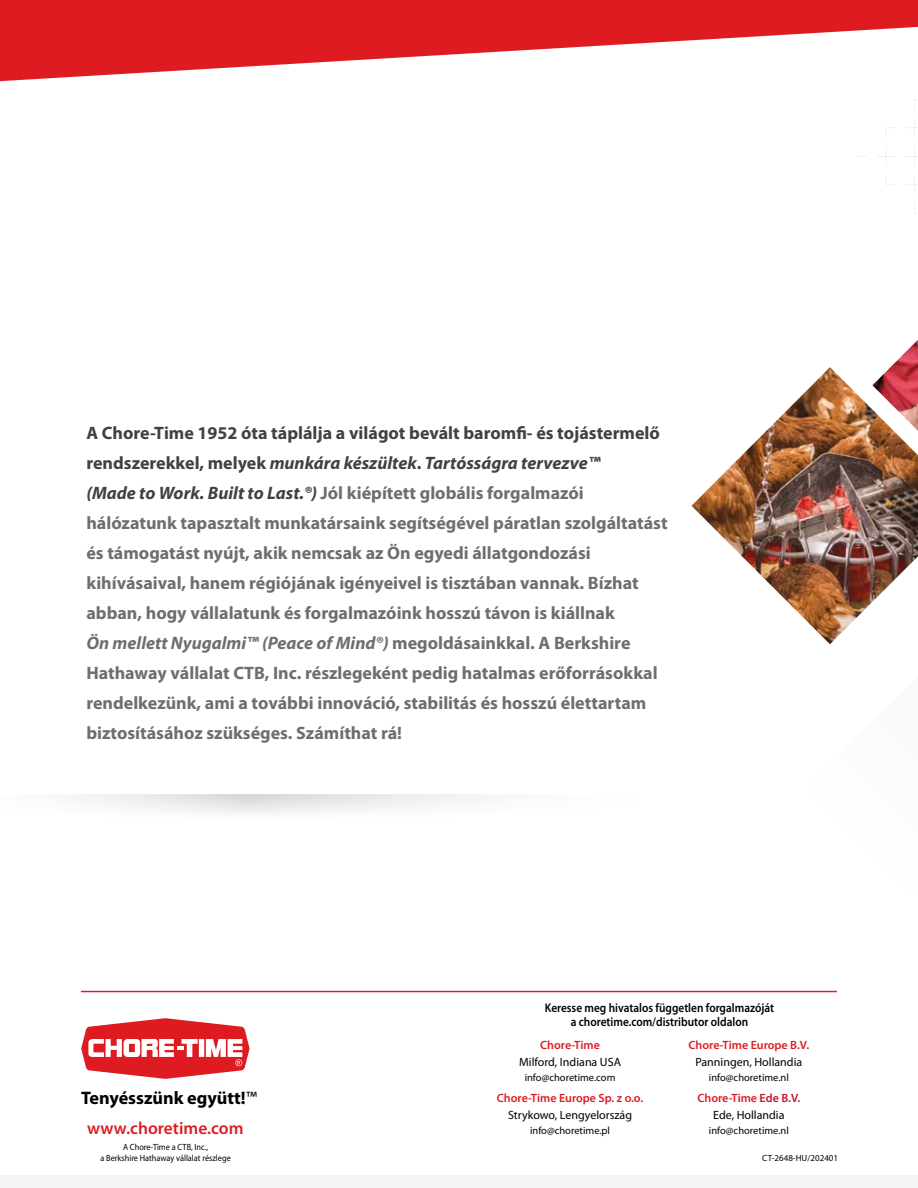
<style>
.page{position:relative;width:918px;height:1188px;background:#fff}
.page>*{position:absolute;margin:0;border:0;box-sizing:border-box;transform-origin:0 0}
.t1{font:700 18.15px "Myriad Pro";color:#000}
.t2{font:700 18px/30px "Myriad Pro";color:#6d6e71}
.t3{font:600 17.4px "Myriad Pro";color:#df1b22}
.t4{font:600 12.6px/13.5px "Myriad Pro";color:#000;text-align:center;scale:.9 1}
.t5{font:12px/16.5px "Myriad Pro";color:#000;text-align:center}
.t6{font:600 12px "Myriad Pro";color:#df1b22}
.t7{font:10.5px "Myriad Pro";color:#000}
.t8{font:9px/10.8px "Myriad Pro";color:#000;text-align:center;scale:.92 1}
.t9{font:9px "Myriad Pro";color:#000}
.s1{color:#414042}
.s2{font-style:italic;color:#414042}
.s3{font-style:italic}
.s4{font-weight:400}
.s5{font-weight:600;color:#df1b22}
.s6{font-weight:600;color:#ce0e2d}
</style>
<div class="page">
<div style="left:0;top:1175px;width:918px;height:13px;background:#f4f4f4"></div>
<svg style="left:77px;top:795px;width:405px;height:18px;fill:#f1f1f1"></svg>
<hr style="left:81px;top:991px;width:756px;height:1px;background:#df1b22">
<svg style="left:0;top:0;width:858px;height:81px;fill:#df1b22"></svg>
<svg style="left:81px;top:1018px;width:169px;height:61px"></svg>
<img style="left:691px;top:367px;width:227px;height:238px">
<svg style="left:858px;top:0;width:60px;height:498px"></svg>
<svg style="left:791px;top:600px;width:127px;height:393px"></svg>
<img style="left:872px;top:340px;width:46px;height:91px">
<p class="t2" style="left:86px;top:417px;width:583px"><span class="s1">A Chore-Time 1952 óta táplálja a világot bevált baromfi- és tojástermelő rendszerekkel, melyek</span> <span class="s2">munkára készültek</span><span class="s1">.</span> <span class="s2">Tartósságra tervezve™<br>(Made to Work. Built to Last.®)</span> Jól kiépített globális forgalmazói hálózatunk tapasztalt munkatársaink segítségével páratlan szolgáltatást és támogatást nyújt, akik nemcsak az Ön egyedi állatgondozási kihívásaival, hanem régiójának igényeivel is tisztában vannak. Bízhat abban, hogy vállalatunk és forgalmazóink hosszú távon is kiállnak<br><span class="s3">Ön mellett Nyugalmi™ (Peace of Mind®)</span> megoldásainkkal. A Berkshire Hathaway vállalat CTB, Inc. részlegeként pedig hatalmas erőforrásokkal rendelkezünk, ami a további innováció, stabilitás és hosszú élettartam biztosításához szükséges. Számíthat rá!</p>
<p class="t4" style="left:545px;top:1001px;width:256px">Keresse meg hivatalos független forgalmazóját a choretime.com/distributor oldalon</p>
<p class="t6" style="left:540px;top:1037px;width:61px">Chore-Time</p>
<p class="t5" style="left:519px;top:1053px;width:103px">Milford, Indiana USA</p>
<p class="t7" style="left:525px;top:1071px;width:92px">info@choretime.com</p>
<p class="t6" style="left:497px;top:1091px;width:148px">Chore-Time Europe Sp. z o.o.</p>
<p class="t5" style="left:508px;top:1106px;width:126px">Strykowo, Lengyelország</p>
<p class="t1" style="left:81px;top:1086px;width:177px">Tenyésszünk együtt!<span class="s4">™</span></p>
<p class="t3" style="left:87px;top:1117px;width:158px">www.choretime.com</p>
<p class="t7" style="left:530px;top:1124px;width:82px">info@choretime.pl</p>
<p class="t8" style="left:100px;top:1142px;width:143px">A Chore-Time a CTB, Inc.,<br>a Berkshire Hathaway vállalat részlege</p>
<p class="t6" style="left:689px;top:1037px;width:122px">Chore-Time Europe B.V.</p>
<p class="t5" style="left:695px;top:1053px;width:108px">Panningen, Hollandia</p>
<p class="t7" style="left:709px;top:1071px;width:81px">info@choretime.nl</p>
<p class="t5" style="left:697px;top:1090px;width:104px"><span class="s5">Chore-Time</span> <span class="s6">Ede B.V.<br></span>Ede, Hollandia</p>
<p class="t7" style="left:709px;top:1124px;width:81px">info@choretime.nl</p>
<p class="t9" style="left:762px;top:1152px;width:77px">CT-2648-HU/202401</p>
</div>
